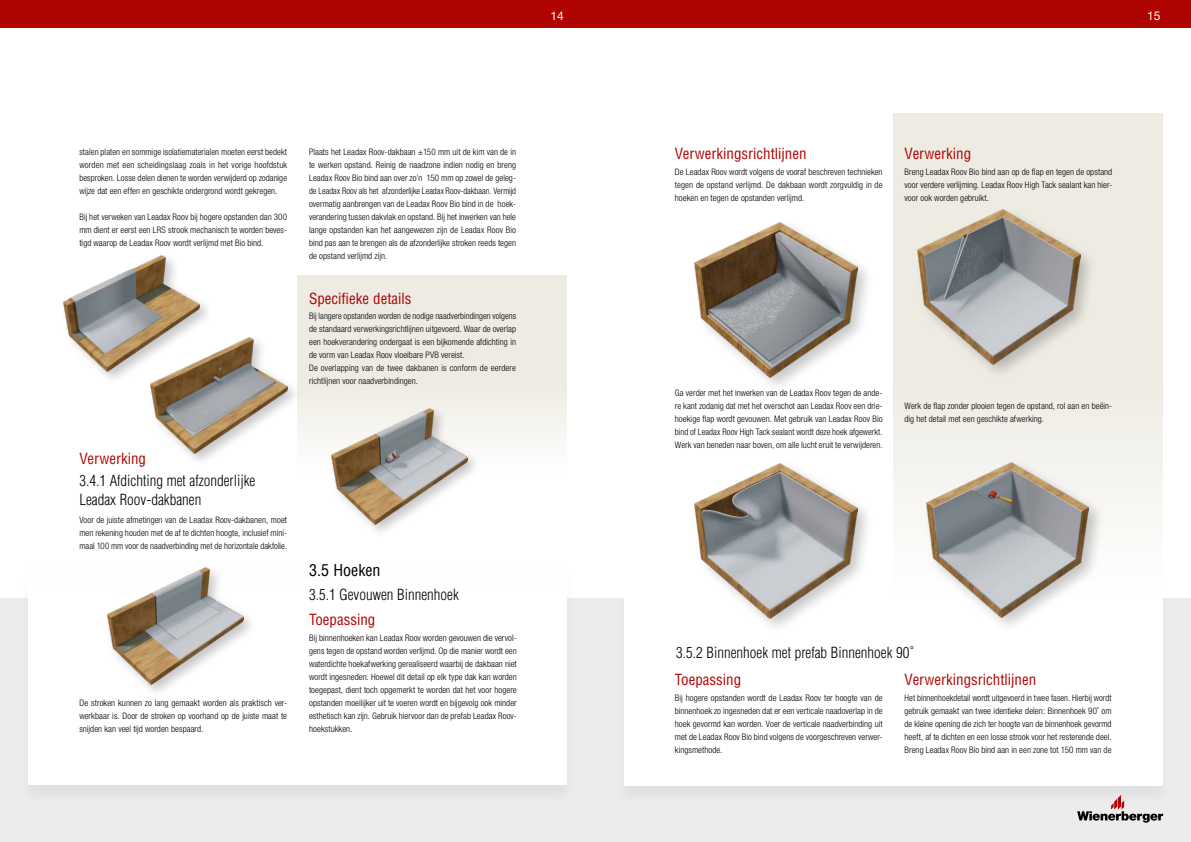
<style>
.page{position:relative;width:1191px;height:842px;background:#fff}
.page>*{position:absolute;margin:0;border:0;box-sizing:border-box;transform-origin:0 0}
.t1{font:condensed 16px "Helvetica";color:#000}
.t2{font:300 condensed 15px/19px "Helvetica";color:#000}
.t3{font:condensed 15px "Helvetica";color:#b00402}
.t4{font:12px "Helvetica Neue";color:#fff}
.t5{font:300 condensed 9px/13px "Helvetica Neue";letter-spacing:.005em;color:#000;text-align:justify}
</style>
<div class="page">
<div style="left:0;top:0;width:1191px;height:28px;background:#b00402"></div>
<div style="left:0;top:598px;width:1191px;height:244px;background:#ececec"></div>
<div style="left:614px;top:593px;width:558px;height:213px;background:#000;opacity:.05"></div>
<div style="left:624px;top:591px;width:538px;height:194px;background:#fff"></div>
<div style="left:298px;top:276px;width:269px;height:197px;background:#eeebe3"></div>
<div style="left:893px;top:113px;width:269px;height:485px;background:#eeebe3"></div>
<div style="left:19px;top:554px;width:557px;height:252px;background:#e8e8e8"></div>
<div style="left:28px;top:544px;width:539px;height:241px;background:#fff"></div>
<div style="left:60px;top:252px;width:154px;height:134px;background:#000;opacity:.22"></div>
<img style="left:63px;top:255px;width:137px;height:117px">
<div style="left:147px;top:334px;width:154px;height:134px;background:#000;opacity:.22"></div>
<img style="left:150px;top:337px;width:137px;height:117px">
<img style="left:107px;top:568px;width:137px;height:116px">
<div style="left:328px;top:405px;width:154px;height:133px;background:#000;opacity:.22"></div>
<img style="left:331px;top:408px;width:137px;height:117px">
<div style="left:690px;top:218px;width:184px;height:176px;background:#000;opacity:.22"></div>
<img style="left:694px;top:222px;width:163px;height:155px">
<div style="left:913px;top:206px;width:184px;height:175px;background:#000;opacity:.22"></div>
<img style="left:918px;top:210px;width:162px;height:155px">
<div style="left:690px;top:459px;width:184px;height:176px;background:#000;opacity:.22"></div>
<img style="left:694px;top:463px;width:163px;height:155px">
<div style="left:922px;top:458px;width:184px;height:176px;background:#000;opacity:.22"></div>
<img style="left:926px;top:462px;width:163px;height:155px">
<svg style="left:1077px;top:795px;width:86px;height:28px"></svg>
<h3 class="t4" style="left:550px;top:7px;width:15px">14</h3>
<h3 class="t4" style="left:1147px;top:7px;width:15px">15</h3>
<p class="t5" style="left:79px;top:145px;width:209px">stalen platen en sommige isolatiematerialen moeten eerst bedekt worden met een scheidingslaag zoals in het vorige hoofdstuk besproken. Losse delen dienen te worden verwijderd op zodanige wijze dat een effen en geschikte ondergrond wordt gekregen.</p>
<p class="t5" style="left:79px;top:210px;width:209px">Bij het verweken van Leadax Roov bij hogere opstanden dan 300 mm dient er eerst een LRS strook mechanisch te worden beves&shy;tigd waarop de Leadax Roov wordt verlijmd met Bio bind.</p>
<p class="t5" style="left:309px;top:145px;width:208px">Plaats het Leadax Roov-dakbaan ±150 mm uit de kim van de in te werken opstand. Reinig de naadzone indien nodig en breng Leadax Roov Bio bind aan over zo’n 150 mm op zowel de geleg&shy;de Leadax Roov als het afzonderlijke Leadax Roov-dakbaan. Vermijd overmatig aanbrengen van de Leadax Roov Bio bind in de hoek&shy;verandering tussen dakvlak en opstand. Bij het inwerken van hele lange opstanden kan het aangewezen zijn de Leadax Roov Bio bind pas aan te brengen als de afzonderlijke stroken reeds tegen de opstand verlijmd zijn.</p>
<h2 class="t3" style="left:309px;top:289px;width:104px">Specifieke details</h2>
<p class="t5" style="left:309px;top:310px;width:208px;text-align:left">Bij langere opstanden worden de nodige naadverbindingen volgens de standaard verwerkingsrichtlijnen uitgevoerd. Waar de overlap een hoekverandering ondergaat is een bijkomende afdichting in de vorm van Leadax Roov vloeibare PVB vereist.<br>De overlapping van de twee dakbanen is conform de eerdere richtlijnen voor naadverbindingen.</p>
<h2 class="t3" style="left:79px;top:449px;width:68px">Verwerking</h2>
<h2 class="t2" style="left:79px;top:470px;width:177px">3.4.1 Afdichting met afzonderlijke<br>Leadax Roov-dakbanen</h2>
<p class="t5" style="left:79px;top:513px;width:209px">Voor de juiste afmetingen van de Leadax Roov-dakbanen, moet men rekening houden met de af te dichten hoogte, inclusief mini&shy;maal 100 mm voor de naadverbinding met de horizontale dakfolie.</p>
<p class="t5" style="left:79px;top:696px;width:209px">De stroken kunnen zo lang gemaakt worden als praktisch ver&shy;werkbaar is. Door de stroken op voorhand op de juiste maat te snijden kan veel tijd worden bespaard.</p>
<h1 class="t1" style="left:309px;top:560px;width:73px">3.5 Hoeken</h1>
<h2 class="t2" style="left:309px;top:585px;width:151px">3.5.1 Gevouwen Binnenhoek</h2>
<h2 class="t3" style="left:309px;top:610px;width:68px">Toepassing</h2>
<p class="t5" style="left:309px;top:631px;width:209px">Bij binnenhoeken kan Leadax Roov worden gevouwen die vervol&shy;gens tegen de opstand worden verlijmd. Op die manier wordt een waterdichte hoekafwerking gerealiseerd waarbij de dakbaan niet wordt ingesneden. Hoewel dit detail op elk type dak kan worden toegepast, dient toch opgemerkt te worden dat het voor hogere opstanden moeilijker uit te voeren wordt en bijgevolg ook minder esthetisch kan zijn. Gebruik hiervoor dan de prefab Leadax Roov&shy;hoekstukken.</p>
<h2 class="t3" style="left:675px;top:145px;width:133px">Verwerkingsrichtlijnen</h2>
<p class="t5" style="left:675px;top:165px;width:209px">De Leadax Roov wordt volgens de vooraf beschreven technieken tegen de opstand verlijmd. De dakbaan wordt zorgvuldig in de hoeken en tegen de opstanden verlijmd.</p>
<h2 class="t3" style="left:904px;top:145px;width:68px">Verwerking</h2>
<p class="t5" style="left:904px;top:165px;width:209px">Breng Leadax Roov Bio bind aan op de flap en tegen de opstand voor verdere verlijming. Leadax Roov High Tack sealant kan hier&shy;voor ook worden gebruikt.</p>
<p class="t5" style="left:675px;top:386px;width:209px">Ga verder met het inwerken van de Leadax Roov tegen de ande&shy;re kant zodanig dat met het overschot aan Leadax Roov een drie&shy;hoekige flap wordt gevouwen. Met gebruik van Leadax Roov Bio bind of Leadax Roov High Tack sealant wordt deze hoek afgewerkt.<br>Werk van beneden naar boven, om alle lucht eruit te verwijderen.</p>
<p class="t5" style="left:904px;top:399px;width:209px">Werk de flap zonder plooien tegen de opstand, rol aan en beëin&shy;dig het detail met een geschikte afwerking.</p>
<h2 class="t2" style="left:676px;top:643px;width:240px">3.5.2 Binnenhoek met prefab Binnenhoek 90˚</h2>
<h2 class="t3" style="left:675px;top:670px;width:68px">Toepassing</h2>
<p class="t5" style="left:675px;top:691px;width:209px">Bij hogere opstanden wordt de Leadax Roov ter hoogte van de binnenhoek zo ingesneden dat er een verticale naadoverlap in de hoek gevormd kan worden. Voer de verticale naadverbinding uit met de Leadax Roov Bio bind volgens de voorgeschreven verwer&shy;kingsmethode.</p>
<h2 class="t3" style="left:904px;top:670px;width:133px">Verwerkingsrichtlijnen</h2>
<p class="t5" style="left:904px;top:691px;width:208px">Het binnenhoekdetail wordt uitgevoerd in twee fasen. Hierbij wordt gebruik gemaakt van twee identieke delen: Binnenhoek 90˚ om de kleine opening die zich ter hoogte van de binnenhoek gevormd heeft, af te dichten en een losse strook voor het resterende deel.<br>Breng Leadax Roov Bio bind aan in een zone tot 150 mm van de</p>
</div>
